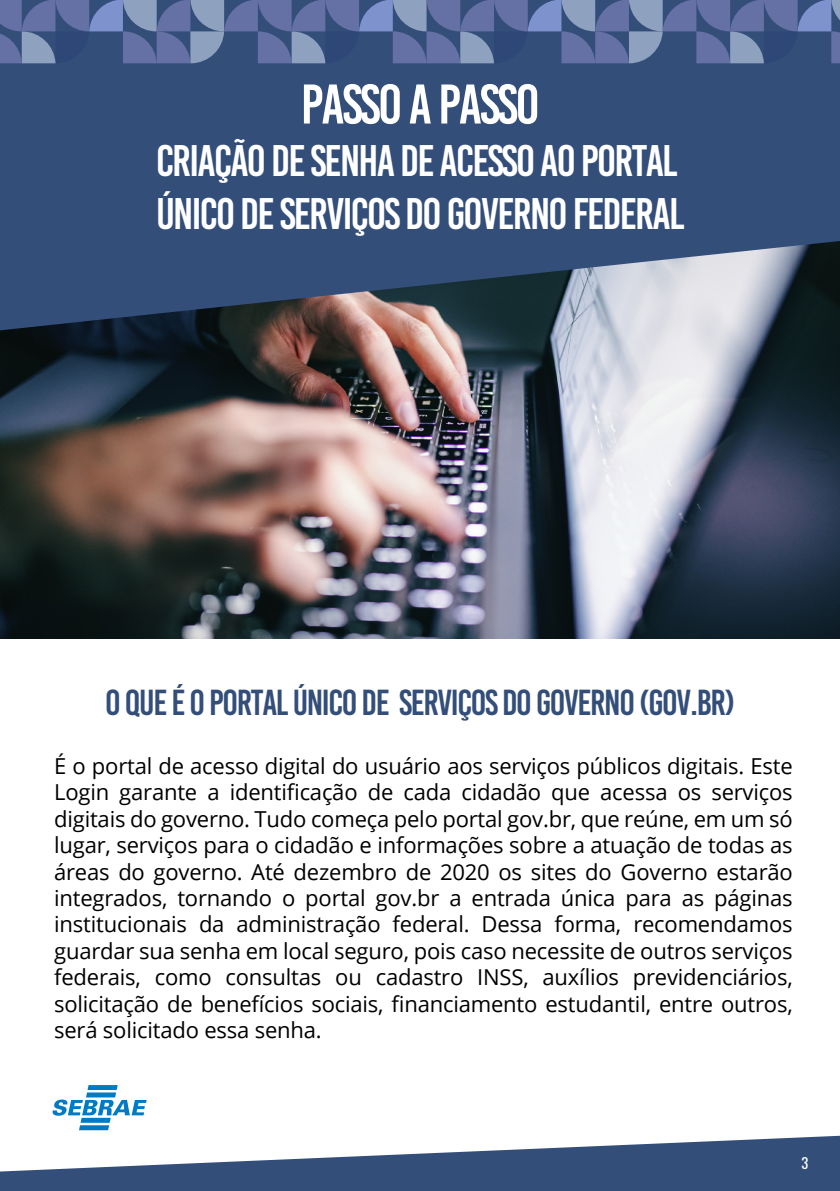
<style>
.page{position:relative;width:840px;height:1191px;background:#fff}
.page>*{position:absolute;margin:0;border:0;box-sizing:border-box;transform-origin:0 0}
.t1{font:55.8px "Bebas Kai";letter-spacing:-.04em;color:#fff}
.t2{font:44px/52.8px "Bebas Kai";letter-spacing:-.04em;color:#fff}
.t3{font:36px "Bebas Kai";letter-spacing:-.04em;color:#344e7a}
.t4{font:22px/26.4px "Open Sans";letter-spacing:-.01em;color:#000;text-align:justify}
.t5{font:14.4px "Oswald";color:#fff}
</style>
<div class="page">
<img style="left:0;top:330px;width:839px;height:308px">
<svg style="left:0;top:63px;width:839px;height:267px;background:#3f557b"></svg>
<svg style="left:0;top:0;width:839px;height:63px;background:#5a6d9b"></svg>
<svg style="left:0;top:1138px;width:789px;height:53px;fill:#344e7a"></svg>
<svg style="left:53px;top:1085px;width:93px;height:45px"></svg>
<div style="left:789px;top:1135px;width:50px;height:56px;background:#344e7a"></div>
<h1 class="t1" style="left:300px;top:74px;width:240px">PASSO A PASSO</h1>
<h2 class="t2" style="left:156px;top:135px;width:529px">CRIAÇÃO DE SENHA DE ACESSO AO PORTAL<br>ÚNICO DE SERVIÇOS DO GOVERNO FEDERAL</h2>
<h3 class="t3" style="left:105px;top:683px;width:631px">O QUE É O PORTAL ÚNICO DE SERVIÇOS DO GOVERNO (GOV.BR)</h3>
<p class="t4" style="left:54px;top:752px;width:739px">É o portal de acesso digital do usuário aos serviços públicos digitais. Este Login garante a identificação de cada cidadão que acessa os serviços digitais do governo. Tudo começa pelo portal gov.br, que reúne, em um só lugar, serviços para o cidadão e informações sobre a atuação de todas as áreas do governo. Até dezembro de 2020 os sites do Governo estarão integrados, tornando o portal gov.br a entrada única para as páginas institucionais da administração federal. Dessa forma, recomendamos guardar sua senha em local seguro, pois caso necessite de outros serviços federais, como consultas ou cadastro INSS, auxílios previdenciários, solicitação de benefícios sociais, financiamento estudantil, entre outros, será solicitado essa senha.</p>
<p class="t5" style="left:801px;top:1150px;width:8px">3</p>
</div>
